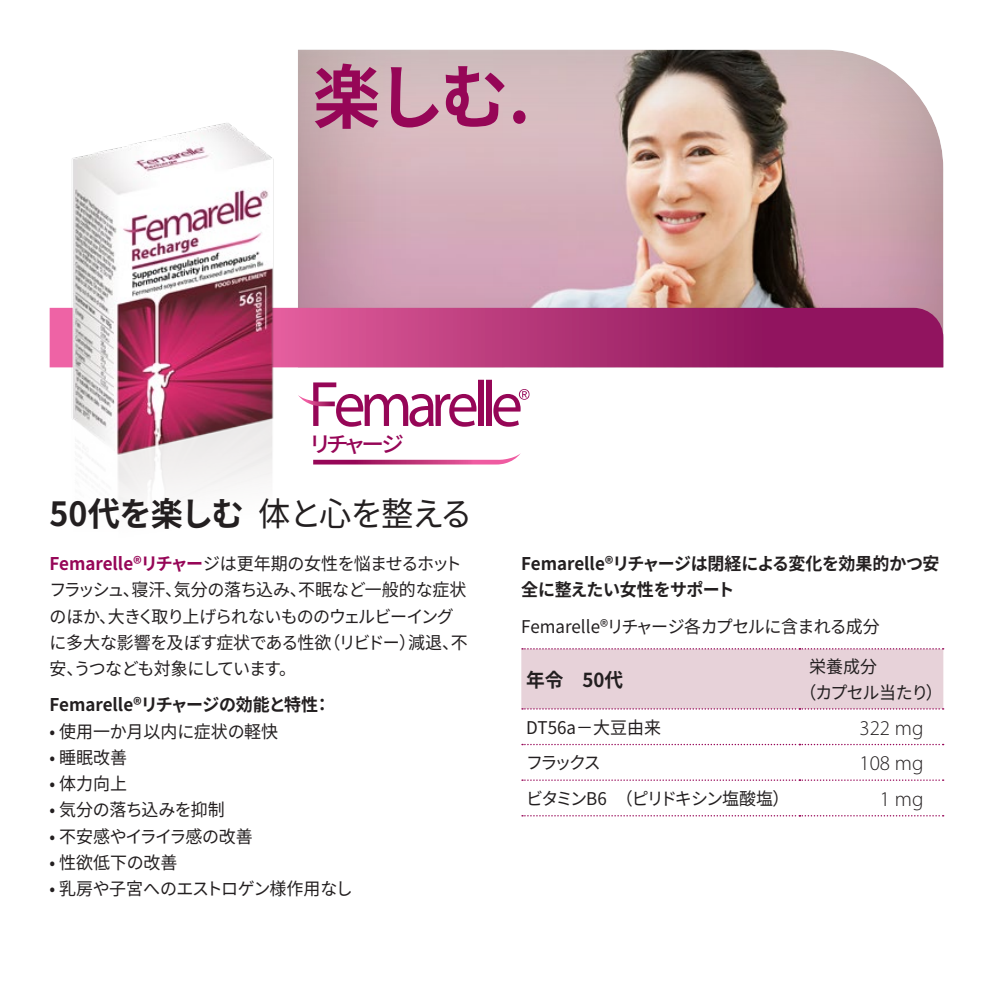
<style>
.page{position:relative;width:993px;height:993px;background:#fff}
.page>*{position:absolute;margin:0;border:0;box-sizing:border-box;transform-origin:0 0}
.t1{font:700 70px "Noto Sans JP";color:#960657}
.t2{font:700 33.25px "Noto Sans JP";letter-spacing:-.02em;color:#231f20}
.t3{font:500 21.7px "Noto Sans JP";letter-spacing:-.215em;color:#960657;scale:1.04 1}
.t4{font:300 21px "Myriad Pro";color:#231f20}
.t5{font:700 19.25px "Noto Sans JP";color:#231f20}
.t6{font:17.5px/26.2px "Noto Sans JP";letter-spacing:-.025em;color:#231f20}
.t7{font:700 17.5px/26.2px "Noto Sans JP";letter-spacing:-.015em;color:#231f20}
.t8{font:17.5px "Noto Sans JP";color:#231f20}
.t9{font:17.5px "Noto Sans JP";letter-spacing:-.105em;color:#231f20}
.t10{font:17.5px "Noto Sans JP";letter-spacing:-.005em;color:#231f20}
.s1{font-weight:400}
.s2{font-weight:700;color:#960657}
</style>
<div class="page">
<div style="left:297px;top:47px;width:647px;height:321px;background:#231f20;opacity:.3"></div>
<svg style="left:50px;top:308px;width:893px;height:59px"></svg>
<img style="left:61px;top:123px;width:225px;height:382px">
<svg style="left:493px;top:389px;width:36px;height:37px"></svg>
<div style="left:478px;top:379px;width:5px;height:47px;background:#960657"></div>
<div style="left:486px;top:379px;width:5px;height:47px;background:#960657"></div>
<svg style="left:298px;top:382px;width:178px;height:44px"></svg>
<svg style="left:313px;top:454px;width:207px;height:10px"></svg>
<div style="left:521px;top:648px;width:422px;height:61px;background:#e7d2d9"></div>
<svg style="left:522px;top:743px;width:421px;height:2px"></svg>
<svg style="left:522px;top:779px;width:421px;height:1px"></svg>
<svg style="left:522px;top:815px;width:421px;height:1px"></svg>
<h1 class="t1" style="left:312px;top:58px;width:219px">楽しむ.</h1>
<p class="t3" style="left:309px;top:432px;width:93px">リチャージ</p>
<h2 class="t2" style="left:50px;top:494px;width:424px">50代を楽しむ <span class="s1">体と心を整える</span></h2>
<p class="t6" style="left:50px;top:550px;width:419px"><span class="s2">Femarelle®リチャー</span>ジは更年期の女性を悩ませるホットフラッシュ、寝汗、気分の落ち込み、不眠など一般的な症状のほか、大きく取り上げられないもののウェルビーイングに多大な影響を及ぼす症状である性欲（リビドー）減退、不安、うつなども対象にしています。</p>
<p class="t7" style="left:50px;top:692px;width:282px">Femarelle®リチャージの効能と特性：</p>
<p class="t10" style="left:50px;top:721px;width:230px">• 使用一か月以内に症状の軽快</p>
<p class="t6" style="left:50px;top:744px;width:79px">• 睡眠改善</p>
<p class="t6" style="left:50px;top:770px;width:79px">• 体力向上</p>
<p class="t6" style="left:50px;top:797px;width:177px">• 気分の落ち込みを抑制</p>
<p class="t6" style="left:50px;top:823px;width:204px">• 不安感やイライラ感の改善</p>
<p class="t8" style="left:50px;top:852px;width:129px">• 性欲低下の改善</p>
<p class="t6" style="left:50px;top:875px;width:304px">• 乳房や子宮へのエストロゲン様作用なし</p>
<p class="t7" style="left:521px;top:550px;width:419px">Femarelle®リチャージは閉経による変化を効果的かつ安全に整えたい女性をサポート</p>
<p class="t6" style="left:521px;top:613px;width:360px">Femarelle®リチャージ各カプセルに含まれる成分</p>
<p class="t5" style="left:526px;top:668px;width:98px">年令　50代</p>
<p class="t6" style="left:799px;top:653px;width:145px;text-indent:10px">栄養成分<br>（カプセル当たり）</p>
<p class="t8" style="left:526px;top:717px;width:136px">DT56a－大豆由来</p>
<p class="t4" style="left:859px;top:714px;width:65px">322 mg</p>
<p class="t6" style="left:526px;top:749px;width:76px">フラックス</p>
<p class="t4" style="left:859px;top:750px;width:65px">108 mg</p>
<p class="t9" style="left:526px;top:788px;width:265px">ビタミンB6　（ピリドキシン塩酸塩）</p>
<p class="t4" style="left:879px;top:786px;width:45px">1 mg</p>
</div>
